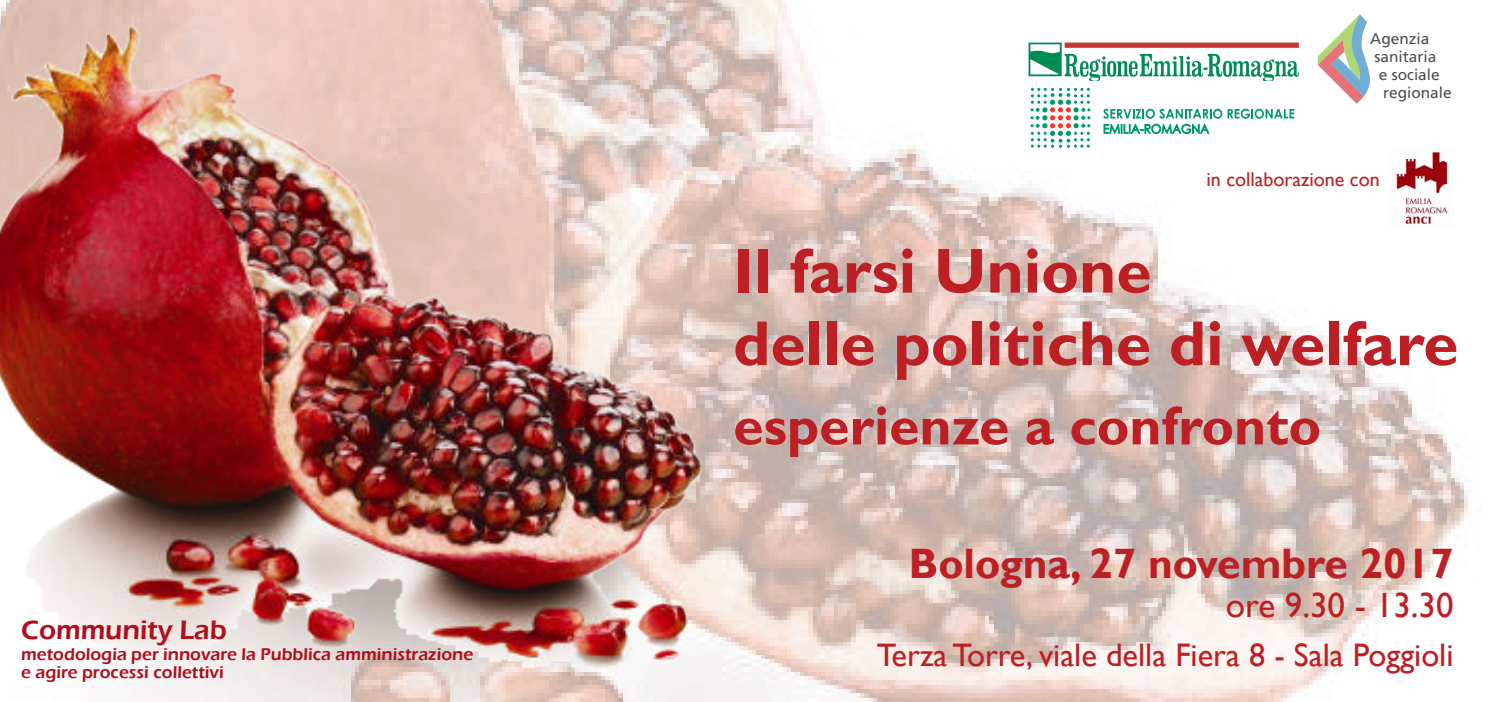
<style>
.page{position:relative;width:1489px;height:702px;background:#fff}
.page>*{position:absolute;margin:0;border:0;box-sizing:border-box;transform-origin:0 0}
.t1{font:700 64px/72.5px "Gill Sans";color:#bc2024}
.t2{font:700 55px "Gill Sans";color:#bc2024}
.t3{font:700 42.5px "Gill Sans";color:#bc2024}
.t4{font:35px "Gill Sans";color:#bc2024}
.t5{font:32.5px "Gill Sans";color:#bc2024}
.t6{font:600 27.5px "Eras ITC";color:#af0e1d}
.t7{font:20px "Gill Sans";color:#bc2024}
.t8{font:600 17.5px/17.5px "Eras ITC";color:#af0e1d}
.t9{font:15.5px "Frutiger LT Std";color:#231f20}
</style>
<div class="page">
<img style="left:0;top:0;width:1468px;height:701px">
<svg style="left:1317px;top:14px;width:55px;height:90px"></svg>
<img style="left:1023px;top:38px;width:278px;height:43px">
<svg style="left:1030px;top:88px;width:60px;height:60px"></svg>
<svg style="left:1103px;top:109px;width:191px;height:25px"></svg>
<img style="left:0;top:19px;width:701px;height:652px">
<img style="left:1389px;top:150px;width:64px;height:78px">
<p class="t6" style="left:21px;top:614px;width:207px">Community Lab</p>
<p class="t8" style="left:21px;top:645px;width:453px">metodologia per innovare la Pubblica amministrazione e agire processi collettivi</p>
<p class="t9" style="left:1370px;top:29px;width:61px">Agenzia</p>
<p class="t9" style="left:1374px;top:47px;width:63px">sanitaria</p>
<p class="t9" style="left:1378px;top:65px;width:62px">e sociale</p>
<p class="t9" style="left:1382px;top:83px;width:70px">regionale</p>
<p class="t7" style="left:1206px;top:167px;width:175px">in collaborazione con</p>
<p class="t1" style="left:733px;top:236px;width:726px">Il farsi Unione<br>delle politiche di welfare</p>
<p class="t2" style="left:733px;top:392px;width:589px">esperienze a confronto</p>
<p class="t3" style="left:908px;top:538px;width:546px">Bologna, 27 novembre 2017</p>
<p class="t4" style="left:1225px;top:585px;width:229px">ore 9.30 - 13.30</p>
<p class="t5" style="left:876px;top:636px;width:578px">Terza Torre, viale della Fiera 8 - Sala Poggioli</p>
</div>
